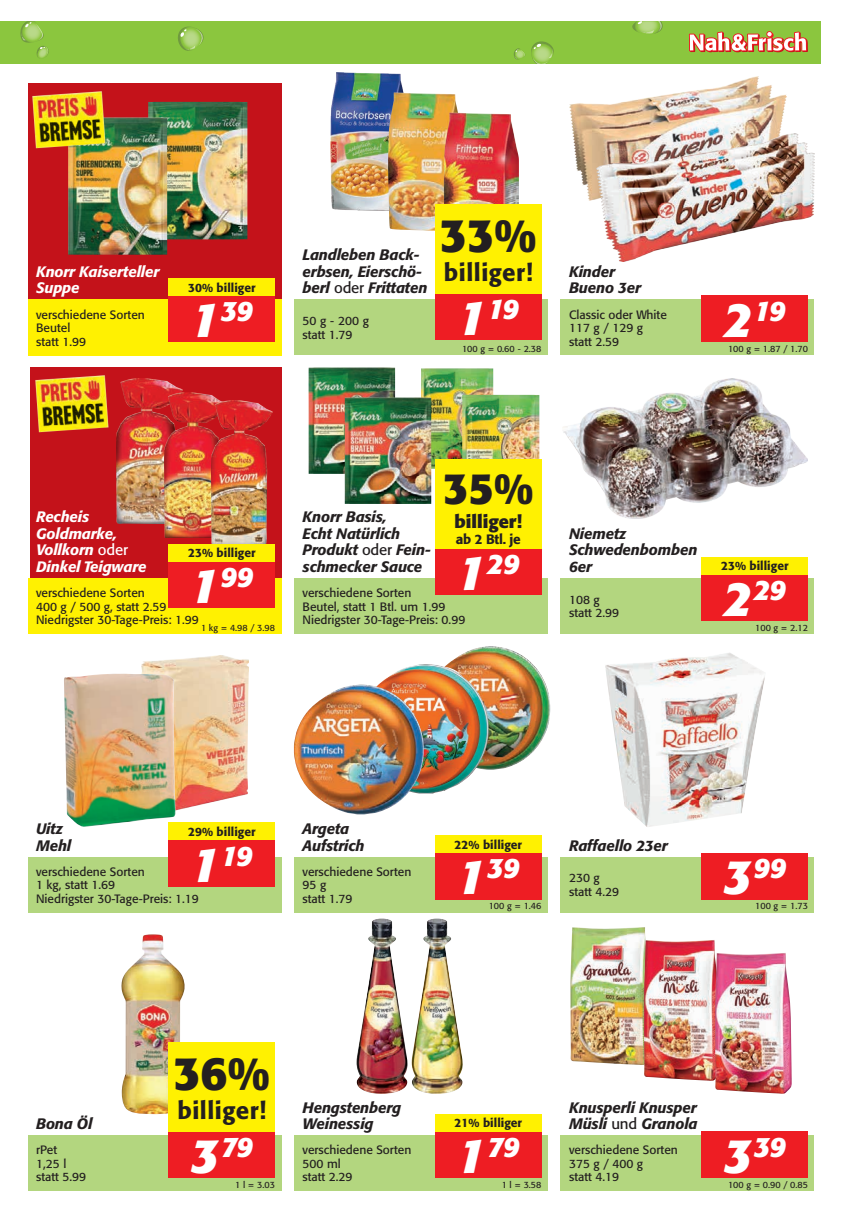
<style>
.page{position:relative;width:842px;height:1212px;background:#fff}
.page>*{position:absolute;margin:0;border:0;box-sizing:border-box;transform-origin:0 0}
.t1{font:700 46.5px "Formata Std";color:#231f20}
.t2{font:700 43.5px "Formata Std";color:#231f20}
.t3{font:italic 700 28.05px "Formata Std";letter-spacing:-.015em;color:#fff}
.t4{font:500 24px "Formata Std";letter-spacing:.02em;color:#231f20}
.t5{font:700 18px "Formata Std";color:#231f20}
.t6{font:italic 500 15px/16.5px "Formata Std";letter-spacing:-.01em;color:#231f20}
.t7{font:italic 500 15px/16.5px "Formata Std";letter-spacing:-.01em;color:#fff}
.t8{font:500 13.5px "Formata Std";letter-spacing:-.02em;color:#231f20}
.t9{font:12px/13.5px "Formata Std";color:#231f20}
.t10{font:500 12px "Formata Std";color:#231f20}
.t11{font:9px "Formata Std";color:#231f20}
.s1{font-size:48px}
.s2{font-weight:400;font-style:normal}
</style>
<div class="page">
<div style="left:30px;top:367px;width:251px;height:267px;background:#c4121a"></div>
<img style="left:35px;top:375px;width:74px;height:58px">
<div style="left:28px;top:83px;width:253px;height:272px;background:#c4121a"></div>
<div style="left:0;top:21px;width:821px;height:43px;background:#8bc63e"></div>
<svg style="left:20px;top:21px;width:29px;height:37px"></svg>
<svg style="left:632px;top:21px;width:31px;height:13px"></svg>
<svg style="left:531px;top:41px;width:23px;height:23px"></svg>
<svg style="left:514px;top:48px;width:11px;height:12px"></svg>
<svg style="left:178px;top:27px;width:26px;height:24px"></svg>
<svg style="left:689px;top:31px;width:119px;height:21px"></svg>
<div style="left:28px;top:857px;width:253px;height:55px;background:#b3d67f"></div>
<img style="left:148px;top:102px;width:99px;height:137px">
<div style="left:169px;top:840px;width:106px;height:47px;background:#ee1d23"></div>
<div style="left:169px;top:823px;width:106px;height:17px;background:#fff101"></div>
<img style="left:142px;top:655px;width:107px;height:155px">
<img style="left:64px;top:674px;width:112px;height:153px">
<div style="left:561px;top:1135px;width:253px;height:56px;background:#b3d67f"></div>
<div style="left:702px;top:1131px;width:106px;height:47px;background:#ee1d23"></div>
<img style="left:570px;top:927px;width:76px;height:138px">
<img style="left:644px;top:940px;width:71px;height:141px">
<img style="left:715px;top:953px;width:77px;height:141px">
<div style="left:561px;top:857px;width:253px;height:55px;background:#b3d67f"></div>
<div style="left:702px;top:853px;width:106px;height:46px;background:#ee1d23"></div>
<img style="left:605px;top:653px;width:160px;height:174px">
<div style="left:561px;top:578px;width:253px;height:56px;background:#b3d67f"></div>
<div style="left:702px;top:574px;width:106px;height:47px;background:#ee1d23"></div>
<div style="left:702px;top:557px;width:106px;height:17px;background:#fff101"></div>
<img style="left:563px;top:379px;width:245px;height:139px">
<div style="left:561px;top:300px;width:253px;height:55px;background:#b3d67f"></div>
<div style="left:702px;top:296px;width:106px;height:46px;background:#ee1d23"></div>
<img style="left:569px;top:77px;width:217px;height:123px">
<img style="left:597px;top:134px;width:217px;height:128px">
<div style="left:294px;top:1135px;width:254px;height:56px;background:#b3d67f"></div>
<div style="left:435px;top:1131px;width:106px;height:47px;background:#ee1d23"></div>
<div style="left:435px;top:1114px;width:106px;height:17px;background:#fff101"></div>
<img style="left:356px;top:918px;width:51px;height:176px">
<img style="left:412px;top:918px;width:51px;height:176px">
<div style="left:28px;top:1135px;width:253px;height:56px;background:#b3d67f"></div>
<img style="left:121px;top:934px;width:64px;height:180px">
<div style="left:294px;top:857px;width:254px;height:55px;background:#b3d67f"></div>
<div style="left:435px;top:853px;width:106px;height:46px;background:#ee1d23"></div>
<div style="left:435px;top:836px;width:106px;height:17px;background:#fff101"></div>
<img style="left:448px;top:646px;width:102px;height:124px">
<img style="left:359px;top:664px;width:129px;height:129px">
<img style="left:294px;top:685px;width:130px;height:129px">
<div style="left:294px;top:578px;width:254px;height:56px;background:#b3d67f"></div>
<div style="left:28px;top:578px;width:253px;height:56px;background:#fff101"></div>
<div style="left:294px;top:300px;width:254px;height:55px;background:#b3d67f"></div>
<img style="left:331px;top:73px;width:74px;height:138px">
<div style="left:28px;top:300px;width:253px;height:55px;background:#fff101"></div>
<div style="left:169px;top:296px;width:106px;height:46px;background:#ee1d23"></div>
<div style="left:169px;top:279px;width:106px;height:17px;background:#fff101"></div>
<img style="left:68px;top:117px;width:99px;height:138px">
<img style="left:388px;top:93px;width:72px;height:138px">
<img style="left:444px;top:113px;width:75px;height:91px">
<img style="left:117px;top:378px;width:66px;height:146px">
<img style="left:165px;top:392px;width:54px;height:146px">
<img style="left:211px;top:400px;width:62px;height:144px">
<img style="left:421px;top:368px;width:72px;height:101px">
<img style="left:309px;top:367px;width:86px;height:107px">
<img style="left:345px;top:397px;width:86px;height:107px">
<img style="left:462px;top:395px;width:77px;height:64px">
<div style="left:435px;top:549px;width:106px;height:46px;background:#ee1d23"></div>
<div style="left:435px;top:459px;width:106px;height:90px;background:#fff101"></div>
<div style="left:169px;top:1131px;width:106px;height:47px;background:#ee1d23"></div>
<div style="left:169px;top:1042px;width:106px;height:89px;background:#fff101"></div>
<div style="left:169px;top:561px;width:106px;height:47px;background:#ee1d23"></div>
<div style="left:169px;top:544px;width:106px;height:17px;background:#fff101"></div>
<div style="left:435px;top:293px;width:106px;height:47px;background:#ee1d23"></div>
<div style="left:435px;top:204px;width:106px;height:89px;background:#fff101"></div>
<img style="left:32px;top:91px;width:77px;height:71px">
<p class="t7" style="left:36px;top:263px;width:125px">Knorr Kaiserteller<br>Suppe</p>
<p class="t9" style="left:36px;top:307px;width:110px">verschiedene Sorten<br>Beutel<br>statt 1.99</p>
<p class="t10" style="left:188px;top:280px;width:69px">30% billiger</p>
<h3 class="t3" style="left:191px;top:294px;width:64px"><span class="s1">1</span>39</h3>
<p class="t6" style="left:303px;top:247px;width:126px">Landleben Back&shy;erbsen, Eierschö&shy;berl <span class="s2">oder</span> Frittaten</p>
<p class="t9" style="left:303px;top:314px;width:68px">50 g - 200 g statt 1.79</p>
<h1 class="t1" style="left:440px;top:207px;width:98px">33%</h1>
<h3 class="t4" style="left:444px;top:258px;width:90px">billiger!</h3>
<h3 class="t3" style="left:458px;top:292px;width:63px"><span class="s1">1</span>19</h3>
<p class="t11" style="left:462px;top:343px;width:81px">100 g = 0.60 - 2.38</p>
<p class="t6" style="left:569px;top:263px;width:73px">Kinder<br>Bueno 3er</p>
<p class="t9" style="left:569px;top:307px;width:99px">Classic oder White<br>117 g / 129 g statt 2.59</p>
<h3 class="t3" style="left:724px;top:294px;width:63px"><span class="s1">2</span>19</h3>
<p class="t11" style="left:728px;top:343px;width:81px">100 g = 1.87 / 1.70</p>
<p class="t7" style="left:36px;top:509px;width:112px">Recheis<br>Goldmarke,<br>Vollkorn <span class="s2">oder<br></span>Dinkel Teigware</p>
<p class="t10" style="left:188px;top:546px;width:69px">23% billiger</p>
<h3 class="t3" style="left:190px;top:560px;width:64px"><span class="s1">1</span>99</h3>
<p class="t9" style="left:36px;top:586px;width:164px">verschiedene Sorten<br>400 g / 500 g, statt 2.59<br>Niedrigster 30-Tage-Preis: 1.99</p>
<p class="t11" style="left:201px;top:622px;width:75px">1 kg = 4.98 / 3.98</p>
<h2 class="t2" style="left:443px;top:461px;width:92px">35%</h2>
<h3 class="t5" style="left:455px;top:510px;width:69px">billiger!</h3>
<p class="t8" style="left:456px;top:531px;width:66px">ab 2 Btl. je</p>
<p class="t6" style="left:303px;top:509px;width:130px">Knorr Basis,<br>Echt Natürlich<br>Produkt <span class="s2">oder</span> Fein&shy;schmecker Sauce</p>
<h3 class="t3" style="left:457px;top:547px;width:64px"><span class="s1">1</span>29</h3>
<p class="t9" style="left:303px;top:586px;width:164px">verschiedene Sorten<br>Beutel, statt 1 Btl. um 1.99<br>Niedrigster 30-Tage-Preis: 0.99</p>
<p class="t6" style="left:569px;top:525px;width:130px">Niemetz<br>Schwedenbomben<br>6er</p>
<p class="t9" style="left:569px;top:593px;width:52px">108 g statt 2.99</p>
<p class="t10" style="left:721px;top:558px;width:69px">23% billiger</p>
<h3 class="t3" style="left:724px;top:572px;width:64px"><span class="s1">2</span>29</h3>
<p class="t11" style="left:755px;top:622px;width:54px">100 g = 2.12</p>
<p class="t6" style="left:36px;top:820px;width:37px">Uitz<br>Mehl</p>
<p class="t10" style="left:188px;top:824px;width:69px">29% billiger</p>
<h3 class="t3" style="left:191px;top:838px;width:63px"><span class="s1">1</span>19</h3>
<p class="t9" style="left:36px;top:864px;width:164px">verschiedene Sorten<br>1 kg, statt 1.69<br>Niedrigster 30-Tage-Preis: 1.19</p>
<p class="t6" style="left:303px;top:820px;width:63px">Argeta<br>Aufstrich</p>
<p class="t9" style="left:303px;top:864px;width:110px">verschiedene Sorten<br>95 g<br>statt 1.79</p>
<p class="t10" style="left:455px;top:837px;width:69px">22% billiger</p>
<h3 class="t3" style="left:457px;top:851px;width:64px"><span class="s1">1</span>39</h3>
<p class="t11" style="left:489px;top:900px;width:54px">100 g = 1.46</p>
<p class="t6" style="left:569px;top:837px;width:100px">Raffaello 23er</p>
<p class="t9" style="left:569px;top:871px;width:52px">230 g statt 4.29</p>
<h3 class="t3" style="left:723px;top:851px;width:64px"><span class="s1">3</span>99</h3>
<p class="t11" style="left:755px;top:900px;width:54px">100 g = 1.73</p>
<p class="t6" style="left:36px;top:1115px;width:58px">Bona Öl</p>
<p class="t9" style="left:36px;top:1143px;width:52px">rPet<br>1,25 l statt 5.99</p>
<h1 class="t1" style="left:173px;top:1044px;width:98px">36%</h1>
<h3 class="t4" style="left:177px;top:1095px;width:90px">billiger!</h3>
<h3 class="t3" style="left:191px;top:1129px;width:64px"><span class="s1">3</span>79</h3>
<p class="t11" style="left:235px;top:1179px;width:41px">1 l = 3.03</p>
<p class="t6" style="left:303px;top:1099px;width:100px">Hengstenberg<br>Weinessig</p>
<p class="t9" style="left:303px;top:1143px;width:110px">verschiedene Sorten<br>500 ml<br>statt 2.29</p>
<p class="t10" style="left:455px;top:1116px;width:69px">21% billiger</p>
<h3 class="t3" style="left:457px;top:1129px;width:64px"><span class="s1">1</span>79</h3>
<p class="t11" style="left:502px;top:1179px;width:41px">1 l = 3.58</p>
<p class="t6" style="left:569px;top:1099px;width:130px">Knusperli Knusper<br>Müsli <span class="s2">und</span> Granola</p>
<p class="t9" style="left:569px;top:1143px;width:110px">verschiedene Sorten<br>375 g / 400 g<br>statt 4.19</p>
<h3 class="t3" style="left:724px;top:1129px;width:64px"><span class="s1">3</span>39</h3>
<p class="t11" style="left:728px;top:1179px;width:81px">100 g = 0.90 / 0.85</p>
</div>
